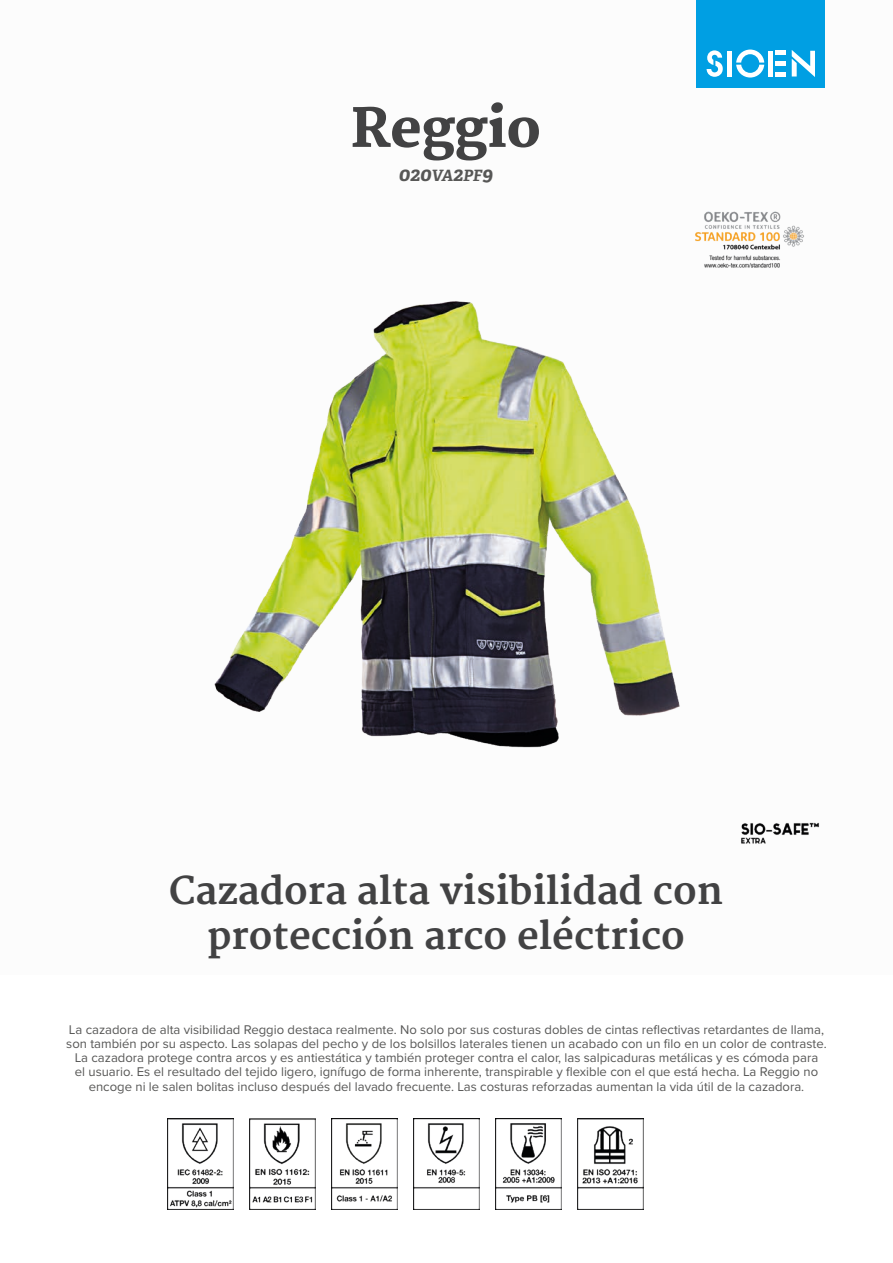
<style>
.page{position:relative;width:893px;height:1263px;background:#fff}
.page>*{position:absolute;margin:0;border:0;box-sizing:border-box;transform-origin:0 0}
.t1{font:800 52.5px "Merriweather";color:#424243}
.t2{font:700 37.5px/45px "Merriweather";color:#424243;text-align:center}
.t3{font:italic 700 19.5px "Adelle PE";color:#575756}
.t4{font:13.05px/14.1px "Proxima Nova";color:#575756;text-align:center}
.s1{font-size:15.6px}
</style>
<div class="page">
<div style="left:697px;top:0;width:128px;height:88px;background:#009fe3"></div>
<svg style="left:707px;top:50px;width:16px;height:27px"></svg>
<svg style="left:736px;top:50px;width:28px;height:28px"></svg>
<div style="left:727px;top:51px;width:5px;height:26px;background:#fff"></div>
<div style="left:768px;top:51px;width:5px;height:26px;background:#fff"></div>
<div style="left:775px;top:72px;width:11px;height:5px;background:#fff"></div>
<div style="left:775px;top:61px;width:11px;height:5px;background:#fff"></div>
<hr style="left:775px;top:51px;width:11px;height:4px;background:#fff">
<svg style="left:792px;top:50px;width:23px;height:27px"></svg>
<img style="left:741px;top:822px;width:79px;height:22px">
<img style="left:695px;top:211px;width:109px;height:57px">
<img style="left:167px;top:1118px;width:66px;height:92px">
<img style="left:249px;top:1118px;width:66px;height:92px">
<img style="left:331px;top:1118px;width:66px;height:92px">
<img style="left:413px;top:1118px;width:67px;height:92px">
<img style="left:495px;top:1118px;width:67px;height:92px">
<img style="left:577px;top:1118px;width:67px;height:92px">
<img style="left:214px;top:301px;width:466px;height:447px">
<h1 class="t1" style="left:351px;top:98px;width:191px">Reggio</h1>
<h3 class="t3" style="left:399px;top:160px;width:96px">020<span class="s1">VA</span>2<span class="s1">PF</span>9</h3>
<h2 class="t2" style="left:169px;top:869px;width:555px">Cazadora alta visibilidad con protección arco eléctrico</h2>
<p class="t4" style="left:66px;top:1022px;width:762px">La cazadora de alta visibilidad Reggio destaca realmente. No solo por sus costuras dobles de cintas reflectivas retardantes de llama, son también por su aspecto. Las solapas del pecho y de los bolsillos laterales tienen un acabado con un filo en un color de contraste.<br>La cazadora protege contra arcos y es antiestática y también proteger contra el calor, las salpicaduras metálicas y es cómoda para<br>el usuario. Es el resultado del tejido ligero, ignífugo de forma inherente, transpirable y flexible con el que está hecha. La Reggio no encoge ni le salen bolitas incluso después del lavado frecuente. Las costuras reforzadas aumentan la vida útil de la cazadora.</p>
</div>
